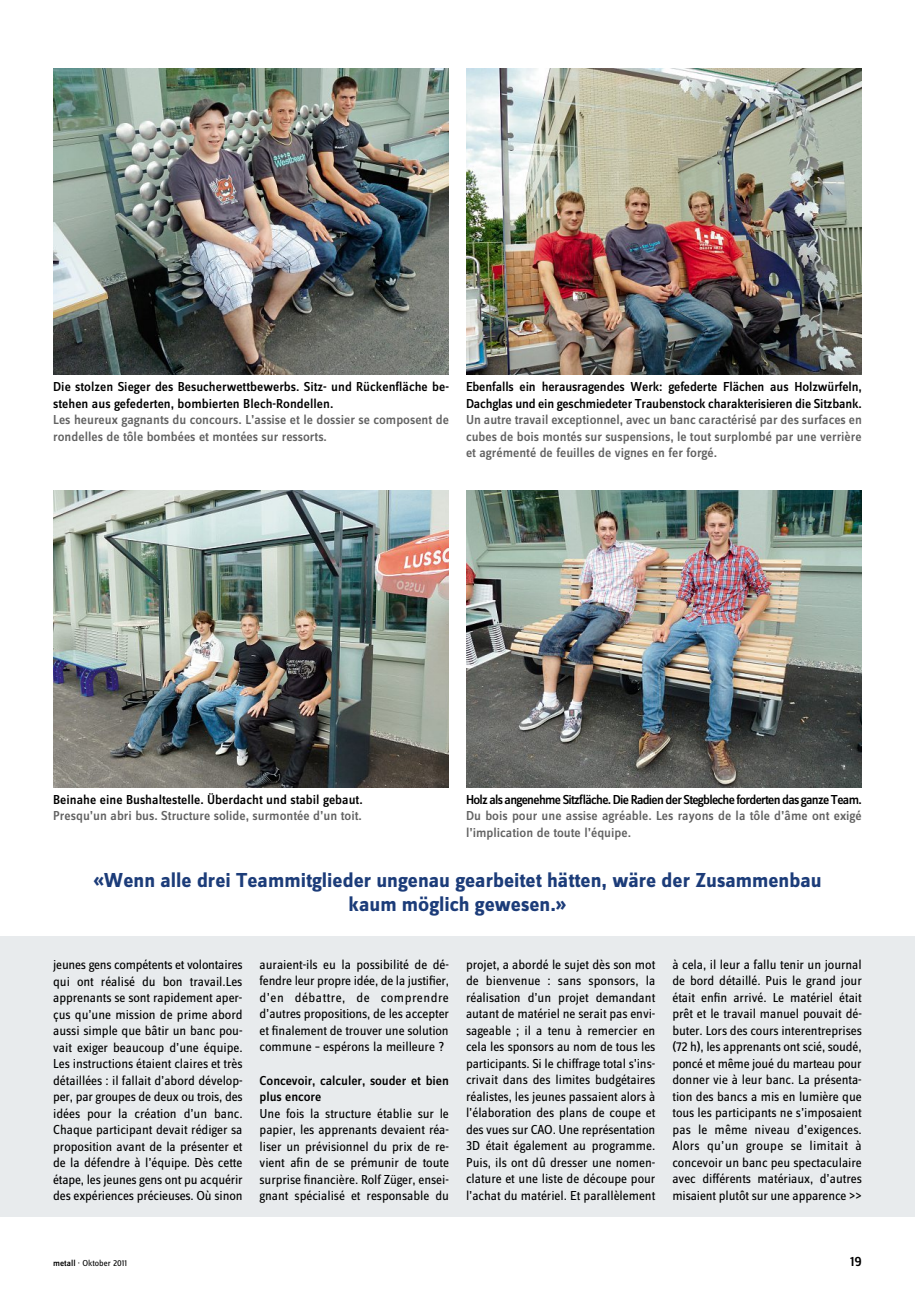
<style>
.page{position:relative;width:915px;height:1293px;background:#fff}
.page>*{position:absolute;margin:0;border:0;box-sizing:border-box;transform-origin:0 0}
.t1{font:21px/24px "Zine Sans Dis Bold Roman OV QIHMAC";color:#1c3c79;text-align:center}
.t2{font:14.25px "Zine Sans Dis Medium Roman OV PIHMAC";color:#000}
.t3{font:13.5px/16.5px "Zine Sans Dis Regular Roman OV UIHMAC";letter-spacing:-.005em;color:#000;text-align:justify}
.t4{font:13.5px/16.5px "Zine Sans Dis Medium Roman OV PIHMAC";color:#626262}
.t5{font:13.5px/16.5px "Zine Sans Dis Medium Roman OV PIHMAC";letter-spacing:-.005em;color:#000}
.t6{font:13.5px "Zine Sans Dis Medium Roman OV PIHMAC";letter-spacing:-.055em;color:#000}
.t7{font:9px "Zine Sans Dis Regular Roman OV UIHMAC";color:#000}
.s1{font-family:"Zine Sans Dis Medium Roman OV PIHMAC"}
</style>
<div class="page">
<div style="left:0;top:936px;width:914px;height:280px;background:#e8ebed"></div>
<img style="left:53px;top:68px;width:396px;height:307px">
<img style="left:466px;top:68px;width:395px;height:307px">
<img style="left:53px;top:490px;width:396px;height:297px">
<img style="left:466px;top:490px;width:395px;height:297px">
<p class="t5" style="left:53px;top:380px;width:397px">Die stolzen sieger des besucherwettbewerbs. sitz- und rückenfläche be&shy;stehen aus gefederten, bombierten blech-rondellen.</p>
<p class="t4" style="left:53px;top:413px;width:397px">les heureux gagnants du concours. l’assise et le dossier se composent de rondelles de tôle bombées et montées sur ressorts.</p>
<p class="t5" style="left:466px;top:380px;width:397px">ebenfalls ein herausragendes Werk: gefederte flächen aus holzwürfeln,<br>Dachglas und ein geschmiedeter traubenstock charakterisieren die sitzbank.</p>
<p class="t4" style="left:466px;top:413px;width:397px;text-align:justify">un autre travail exceptionnel, avec un banc caractérisé par des surfaces en cubes de bois montés sur suspensions, le tout surplombé par une verrière et agrémenté de feuilles de vignes en fer forgé.</p>
<p class="t5" style="left:53px;top:792px;width:311px">beinahe eine bushaltestelle. Überdacht und stabil gebaut.</p>
<p class="t4" style="left:53px;top:809px;width:310px">presqu’un abri bus. structure solide, surmontée d’un toit.</p>
<p class="t6" style="left:466px;top:795px;width:397px">holz als angenehme sitzfläche. Die radien der stegbleche forderten das ganze team.</p>
<p class="t4" style="left:466px;top:809px;width:397px">Du bois pour une assise agréable. les rayons de la tôle d’âme ont exigé l’implication de toute l’équipe.</p>
<h1 class="t1" style="left:93px;top:867px;width:729px">«Wenn alle drei teammitglieder ungenau gearbeitet hätten, wäre der Zusammenbau kaum möglich gewesen.»</h1>
<p class="t3" style="left:53px;top:956px;width:191px">jeunes gens compétents et volontaires qui ont réalisé du bon travail.Les apprenants se sont rapidement aper&shy;çus qu’une mission de prime abord aussi simple que bâtir un banc pou&shy;vait exiger beaucoup d’une équipe.<br>Les instructions étaient claires et très détaillées : il fallait d’abord dévelop&shy;per, par groupes de deux ou trois, des idées pour la création d’un banc.<br>Chaque participant devait rédiger sa proposition avant de la présenter et de la défendre à l’équipe. Dès cette étape, les jeunes gens ont pu acquérir des expériences précieuses. Où sinon</p>
<p class="t3" style="left:259px;top:956px;width:191px">auraient-ils eu la possibilité de dé&shy;fendre leur propre idée, de la justifier, d’en débattre, de comprendre d’autres propositions, de les accepter et finalement de trouver une solution commune – espérons la meilleure ?</p>
<p class="t5" style="left:259px;top:1073px;width:191px">concevoir, calculer, souder et bien plus encore</p>
<p class="t3" style="left:259px;top:1104px;width:191px">Une fois la structure établie sur le papier, les apprenants devaient réa&shy;liser un prévisionnel du prix de re&shy;vient afin de se prémunir de toute surprise financière. Rolf Züger, ensei&shy;gnant spécialisé et responsable du</p>
<p class="t3" style="left:466px;top:956px;width:191px">projet, a abordé le sujet dès son mot de bienvenue : sans sponsors, la réalisation d’un projet demandant autant de matériel ne serait pas envi&shy;sageable ; il a tenu à remercier en cela les sponsors au nom de tous les participants. Si le chiffrage total s’ins&shy;crivait dans des limites budgétaires réalistes, les jeunes passaient alors à l’élaboration des plans de coupe et des vues sur CAO. Une représentation 3D était également au programme.<br>Puis, ils ont dû dresser une nomen&shy;clature et une liste de découpe pour l’achat du matériel. Et parallèlement</p>
<p class="t3" style="left:672px;top:956px;width:191px">à cela, il leur a fallu tenir un journal de bord détaillé. Puis le grand jour était enfin arrivé. Le matériel était prêt et le travail manuel pouvait dé&shy;buter. Lors des cours interentreprises (72 h), les apprenants ont scié, soudé, poncé et même joué du marteau pour donner vie à leur banc. La présenta&shy;tion des bancs a mis en lumière que tous les participants ne s’imposaient pas le même niveau d’exigences.<br>Alors qu’un groupe se limitait à concevoir un banc peu spectaculaire avec différents matériaux, d’autres misaient plutôt sur une apparence &gt;&gt;</p>
<p class="t7" style="left:53px;top:1257px;width:75px"><span class="s1">metall</span> · Oktober 2011</p>
<p class="t2" style="left:850px;top:1256px;width:13px">19</p>
</div>
